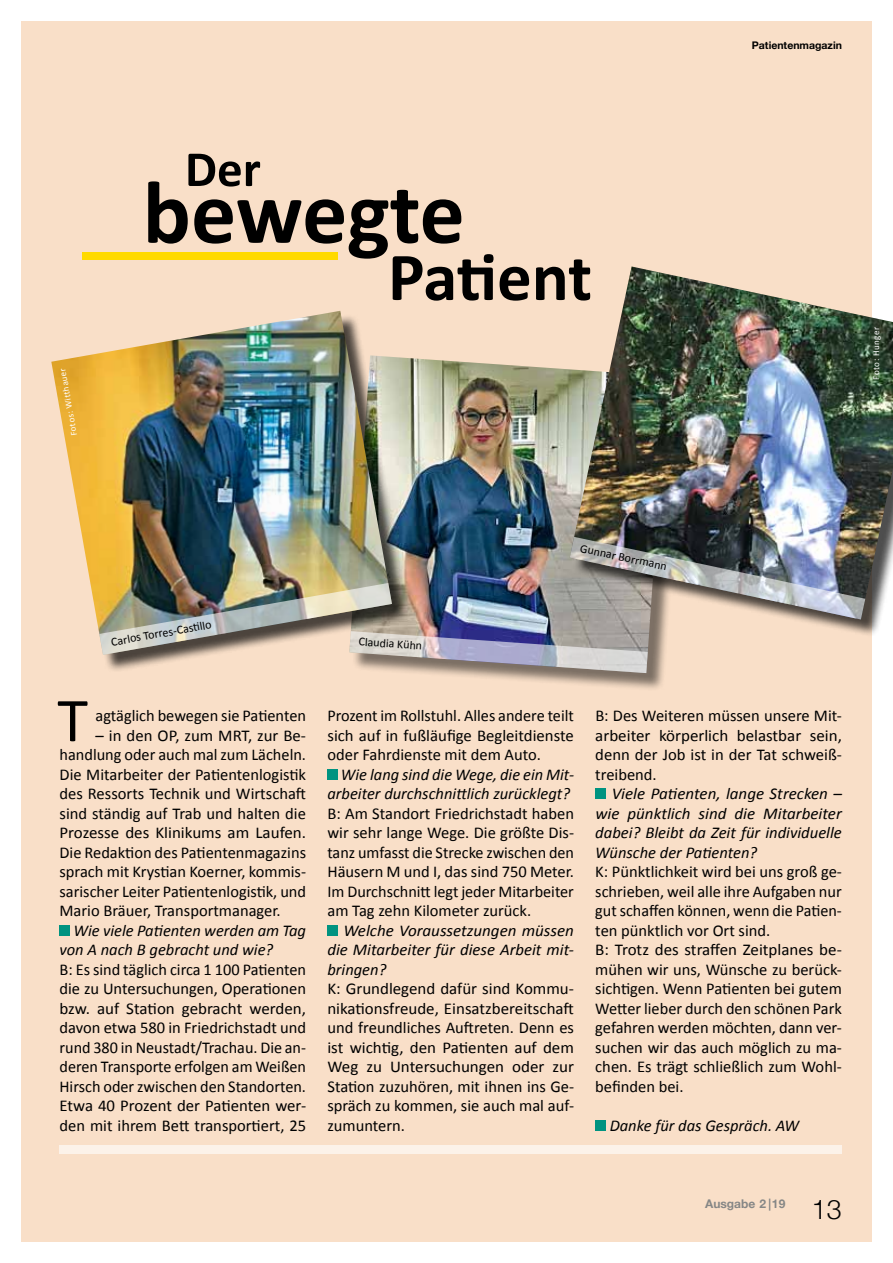
<style>
.page{position:relative;width:893px;height:1263px;background:#fff}
.page>*{position:absolute;margin:0;border:0;box-sizing:border-box;transform-origin:0 0}
.t1{font:700 90px "Calibri";letter-spacing:-.005em;color:#000}
.t2{font:700 69px "Calibri";letter-spacing:-.01em;color:#000}
.t3{font:63px "Calibri";color:#000}
.t4{font:700 51px "Calibri";color:#000}
.t5{font:300 27px "Helvetica Neue";color:#000}
.t6{font:16.5px/19.5px "Calibri";color:#000;text-align:justify}
.t7{font:italic 16.5px/19.5px "Calibri";color:#000;text-align:justify}
.t8{font:12px "Calibri";color:#000}
.t9{font:700 12px "Helvetica Neue";color:#868786}
.t10{font:700 10.5px "Helvetica Neue";color:#000}
.t11{font:9px "Calibri";letter-spacing:.05em;color:#fff}
</style>
<div class="page">
<div style="left:21px;top:21px;width:851px;height:1221px;background:#f9dfc8"></div>
<div style="left:60px;top:925px;width:10px;height:11px;background:#009380"></div>
<div style="left:327px;top:769px;width:11px;height:11px;background:#009380"></div>
<div style="left:327px;top:925px;width:11px;height:11px;background:#009380"></div>
<div style="left:595px;top:788px;width:11px;height:11px;background:#009380"></div>
<div style="left:595px;top:1120px;width:11px;height:11px;background:#009380"></div>
<div style="left:60px;top:1145px;width:782px;height:8px;background:#fcf2e9"></div>
<div style="left:83px;top:252px;width:255px;height:8px;background:#ffda00"></div>
<div style="left:352px;top:358px;width:333px;height:333px;background:#000;opacity:.5"></div>
<img style="left:410px;top:358px;width:160px;height:179px">
<div style="left:54px;top:314px;width:356px;height:359px;background:#000;opacity:.7"></div>
<img style="left:51px;top:311px;width:341px;height:344px">
<img style="left:570px;top:266px;width:323px;height:353px">
<img style="left:99px;top:537px;width:766px;height:136px">
<p class="t11" style="left:69px;top:437px;width:70px;rotate:-100deg">Fotos: Witthauer</p>
<h3 class="t4" style="left:185px;top:137px;width:77px">Der</h3>
<h1 class="t1" style="left:143px;top:157px;width:324px">bewegte</h1>
<h2 class="t2" style="left:388px;top:234px;width:206px">Patient</h2>
<p class="t10" style="left:752px;top:37px;width:92px">Patientenmagazin</p>
<p class="t11" style="left:871px;top:380px;width:54px;rotate:-90deg">Foto: Hunger</p>
<p class="t8" style="left:110px;top:634px;width:103px;rotate:-10deg">Carlos Torres-Casti llo</p>
<h3 class="t3" style="left:57px;top:681px;width:32px">T</h3>
<p class="t6" style="left:96px;top:705px;width:212px">agtäglich bewegen sie Patienten</p>
<p class="t6" style="left:60px;top:725px;width:248px;text-indent:36px">– in den OP, zum MRT, zur Be&shy;handlung oder auch mal zum Lächeln.<br>Die Mitarbeiter der Patientenlogistik des Ressorts Technik und Wirtschaft sind ständig auf Trab und halten die Prozesse des Klinikums am Laufen.<br>Die Redaktion des Patientenmagazins sprach mit Krystian Koerner, kommis&shy;sarischer Leiter Patientenlogistik, und Mario Bräuer, Transportmanager.</p>
<p class="t7" style="left:60px;top:920px;width:248px;text-indent:14px">Wie viele Patienten werden am Tag von A nach B gebracht und wie?</p>
<p class="t6" style="left:60px;top:959px;width:248px">B: Es sind täglich circa 1 100 Patienten die zu Untersuchungen, Operationen bzw. auf Station gebracht werden, davon etwa 580 in Friedrichstadt und rund 380 in Neustadt/Trachau. Die an&shy;deren Transporte erfolgen am Weißen Hirsch oder zwischen den Standorten.<br>Etwa 40 Prozent der Patienten wer&shy;den mit ihrem Bett transportiert, 25</p>
<p class="t8" style="left:359px;top:634px;width:65px;rotate:4deg">Claudia Kühn</p>
<p class="t8" style="left:582px;top:541px;width:90px;rotate:12deg">Gunnar Borrmann</p>
<p class="t6" style="left:327px;top:705px;width:248px">Prozent im Rollstuhl. Alles andere teilt sich auf in fußläufige Begleitdienste oder Fahrdienste mit dem Auto.</p>
<p class="t7" style="left:327px;top:764px;width:248px;text-align:right">Wie lang sind die Wege, die ein Mit&shy;arbeiter durchschnittlich zurücklegt?</p>
<p class="t6" style="left:327px;top:803px;width:248px">B: Am Standort Friedrichstadt haben wir sehr lange Wege. Die größte Dis&shy;tanz umfasst die Strecke zwischen den Häusern M und I, das sind 750 Meter.<br>Im Durchschnitt legt jeder Mitarbeiter am Tag zehn Kilometer zurück.</p>
<p class="t7" style="left:327px;top:920px;width:248px;text-indent:16px">Welche Voraussetzungen müssen die Mitarbeiter für diese Arbeit mit&shy;bringen?</p>
<p class="t6" style="left:327px;top:978px;width:248px">K: Grundlegend dafür sind Kommu&shy;nikationsfreude, Einsatzbereitschaft und freundliches Auftreten. Denn es ist wichtig, den Patienten auf dem Weg zu Untersuchungen oder zur Station zuzuhören, mit ihnen ins Ge&shy;spräch zu kommen, sie auch mal auf&shy;zumuntern.</p>
<p class="t6" style="left:595px;top:705px;width:248px">B: Des Weiteren müssen unsere Mit&shy;arbeiter körperlich belastbar sein, denn der Job ist in der Tat schweiß&shy;treibend.</p>
<p class="t7" style="left:595px;top:783px;width:248px;text-indent:16px">Viele Patienten, lange Strecken – wie pünktlich sind die Mitarbeiter dabei? Bleibt da Zeit für individuelle Wünsche der Patienten?</p>
<p class="t6" style="left:595px;top:861px;width:248px;text-align:left">K: Pünktlichkeit wird bei uns groß ge&shy;schrieben, weil alle ihre Aufgaben nur gut schaffen können, wenn die Patien&shy;ten pünktlich vor Ort sind.<br>B: Trotz des straffen Zeitplanes be&shy;mühen wir uns, Wünsche zu berück&shy;sichtigen. Wenn Patienten bei gutem Wetter lieber durch den schönen Park gefahren werden möchten, dann ver&shy;suchen wir das auch möglich zu ma&shy;chen. Es trägt schließlich zum Wohl&shy;befinden bei.</p>
<p class="t7" style="left:610px;top:1115px;width:191px">Danke für das Gespräch. AW</p>
<p class="t9" style="left:705px;top:1195px;width:82px">Ausgabe 2 |19</p>
<h3 class="t5" style="left:812px;top:1187px;width:32px">13</h3>
</div>
